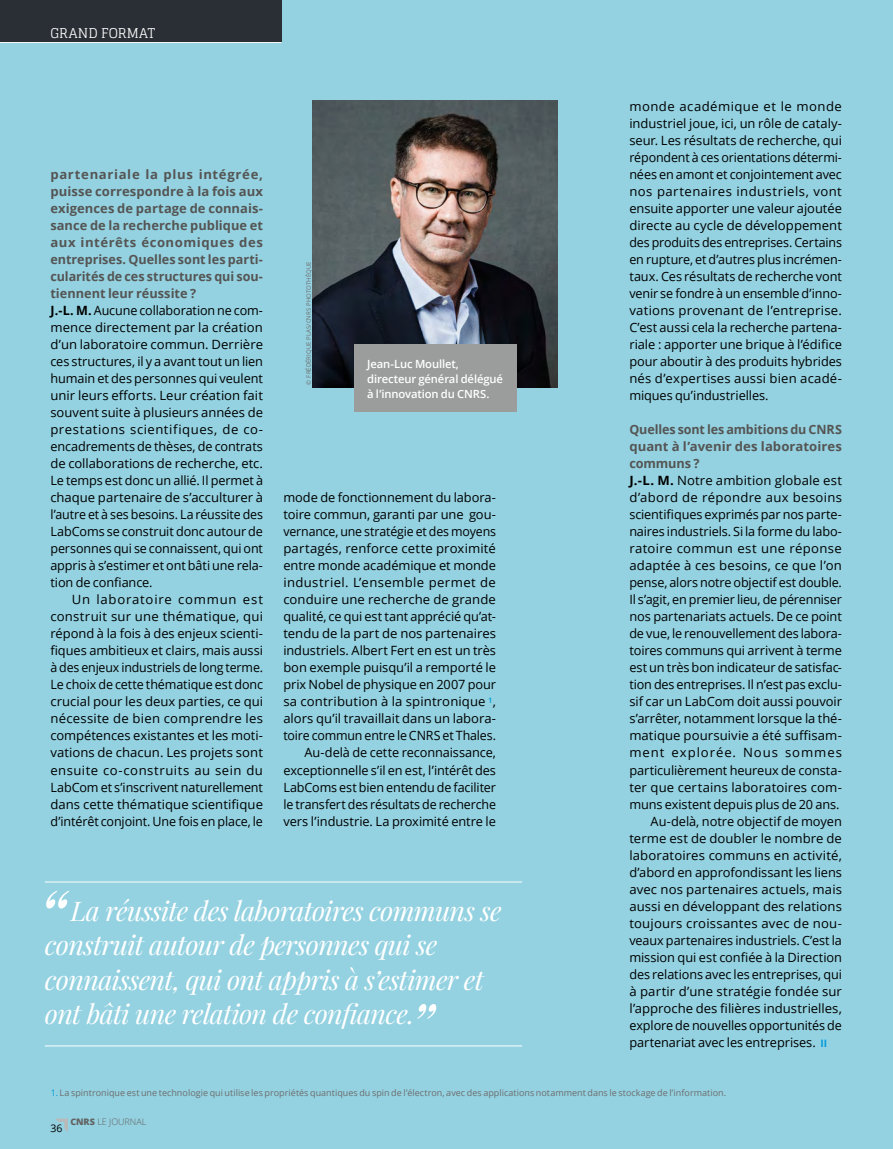
<style>
.page{position:relative;width:893px;height:1149px;background:#fff}
.page>*{position:absolute;margin:0;border:0;box-sizing:border-box;transform-origin:0 0}
.Accroche{font:italic 72px "Playfair Display";color:#fff}
.Accroche-2{font:italic 60px "Playfair Display";color:#fff}
.Accroche-3{font:italic 27px/34.5px "Playfair Display";letter-spacing:-.025em;color:#fff}
.t1{font:13.5px "Glegoo";letter-spacing:.01em;color:#fff}
.Txt_courant_retrai{font:12.75px/17px "Open Sans";letter-spacing:-.005em;color:#000;text-align:justify}
.Txt_courant_retrai-2{font:700 12.75px/17px "Open Sans";letter-spacing:-.005em;color:#555554;text-align:justify}
.Légende_txt_blc{font:600 11.25px/15px "Open Sans";letter-spacing:-.01em;color:#fff}
.t2{font:10.5px "Open Sans";color:#000}
.Txt_courant_retrai-3{font:9px "Open Sans";letter-spacing:.005em;color:#6d6d6d}
.t3{font:300 9px "Open Sans";letter-spacing:-.005em;color:#626261}
.Crédit_Photo{font:6px "Open Sans";letter-spacing:.005em;color:#6d6d6d}
.s1{font-weight:700}
.s2{font-family:"Open Sans Bold SC800";font-size:10.2px;color:#009ad8}
.s3{color:#009ad8}
.s4{font-weight:800}
</style>
<div class="page">
<div style="left:0;top:0;width:893px;height:1148px;background:#94d2e1"></div>
<img style="left:313px;top:100px;width:244px;height:287px">
<hr style="left:45px;top:881px;width:477px;height:1px;background:#fff">
<hr style="left:45px;top:1045px;width:477px;height:1px;background:#fff">
<div style="left:354px;top:344px;width:163px;height:68px;background:#9b9c9c"></div>
<div style="left:0;top:0;width:282px;height:43px;background:#2a2e35"></div>
<hr style="left:0;top:42px;width:282px;height:1px;background:#fff">
<svg style="left:56px;top:1118px;width:12px;height:13px"></svg>
<p class="t1" style="left:50px;top:25px;width:106px">GRAND FORMAT</p>
<p class="Txt_courant_retrai-2" style="left:50px;top:165px;width:214px">partenariale la plus intégrée, puisse correspondre à la fois aux exigences de partage de connais&shy;sance de la recherche publique et aux intérêts économiques des entreprises. Quelles sont les parti&shy;cularités de ces structures qui sou&shy;tiennent leur réussite ?</p>
<p class="Txt_courant_retrai" style="left:50px;top:301px;width:214px"><span class="s1">J.-L. M.</span> Aucune collaboration ne com&shy;mence directement par la création d’un laboratoire commun. Derrière ces structures, il y a avant tout un lien humain et des personnes qui veulent unir leurs efforts. Leur création fait souvent suite à plusieurs années de prestations scientifiques, de co&shy;encadrements de thèses, de contrats de collaborations de recherche, etc.<br>Le temps est donc un allié. Il permet à chaque partenaire de s’acculturer à l’autre et à ses besoins. La réussite des LabComs se construit donc autour de personnes qui se connaissent, qui ont appris à s’estimer et ont bâti une rela&shy;tion de confiance.</p>
<p class="Txt_courant_retrai" style="left:50px;top:590px;width:214px;text-indent:21px">Un laboratoire commun est construit sur une thématique, qui répond à la fois à des enjeux scienti&shy;fiques ambitieux et clairs, mais aussi à des enjeux industriels de long terme.<br>Le choix de cette thématique est donc crucial pour les deux parties, ce qui nécessite de bien comprendre les compétences existantes et les moti&shy;vations de chacun. Les projets sont ensuite co-construits au sein du LabCom et s’inscrivent naturellement dans cette thématique scientifique d’intérêt conjoint. Une fois en place, le</p>
<p class="Crédit_Photo" style="left:304px;top:384px;width:125px;rotate:-90deg">© FRÉDÉRIQUE PLAS/CNRS PHOTOTHÈQUE</p>
<p class="Légende_txt_blc" style="left:367px;top:355px;width:137px">Jean-Luc Moullet, directeur général délégué à l’innovation du CNRS.</p>
<p class="Txt_courant_retrai" style="left:283px;top:488px;width:214px">mode de fonctionnement du labora&shy;toire commun, garanti par une gou&shy;vernance, une stratégie et des moyens partagés, renforce cette proximité entre monde académique et monde industriel. L’ensemble permet de conduire une recherche de grande qualité, ce qui est tant apprécié qu’at&shy;tendu de la part de nos partenaires industriels. Albert Fert en est un très bon exemple puisqu’il a remporté le prix Nobel de physique en 2007 pour sa contribution à la spintronique <sup>1</sup>, alors qu’il travaillait dans un labora&shy;toire commun entre le CNRS et Thales.</p>
<p class="Txt_courant_retrai" style="left:283px;top:743px;width:214px;text-indent:21px">Au-delà de cette reconnaissance, exceptionnelle s’il en est, l’intérêt des LabComs est bien entendu de faciliter le transfert des résultats de recherche vers l’industrie. La proximité entre le</p>
<p class="Accroche" style="left:37px;top:867px;width:30px">“</p>
<p class="Accroche-3" style="left:45px;top:892px;width:458px;text-indent:26px">La réussite des laboratoires communs se construit autour de personnes qui se connaissent, qui ont appris à s’estimer et ont bâti une relation de confiance.</p>
<p class="Accroche-2" style="left:410px;top:983px;width:26px">”</p>
<p class="Txt_courant_retrai" style="left:629px;top:97px;width:214px">monde académique et le monde industriel joue, ici, un rôle de cataly&shy;seur. Les résultats de recherche, qui répondent à ces orientations détermi&shy;nées en amont et conjointement avec nos partenaires industriels, vont ensuite apporter une valeur ajoutée directe au cycle de développement des produits des entreprises. Certains en rupture, et d’autres plus incrémen&shy;taux. Ces résultats de recherche vont venir se fondre à un ensemble d’inno&shy;vations provenant de l’entreprise.<br>C’est aussi cela la recherche partena&shy;riale : apporter une brique à l’édifice pour aboutir à des produits hybrides nés d’expertises aussi bien acadé&shy;miques qu’industrielles.</p>
<p class="Txt_courant_retrai-2" style="left:629px;top:420px;width:214px">Quelles sont les ambitions du CNRS quant à l’avenir des laboratoires communs ?</p>
<p class="Txt_courant_retrai" style="left:629px;top:471px;width:214px"><span class="s1">J.-L. M.</span> Notre ambition globale est d’abord de répondre aux besoins scientifiques exprimés par nos parte&shy;naires industriels. Si la forme du labo&shy;ratoire commun est une réponse adaptée à ces besoins, ce que l’on pense, alors notre objectif est double.<br>Il s’agit, en premier lieu, de pérenniser nos partenariats actuels. De ce point de vue, le renouvellement des labora&shy;toires communs qui arrivent à terme est un très bon indicateur de satisfac&shy;tion des entreprises. Il n’est pas exclu&shy;sif car un LabCom doit aussi pouvoir s’arrêter, notamment lorsque la thé&shy;matique poursuivie a été suffisam&shy;ment explorée. Nous sommes particulièrement heureux de consta&shy;ter que certains laboratoires com&shy;muns existent depuis plus de 20 ans.</p>
<p class="Txt_courant_retrai" style="left:629px;top:811px;width:214px;text-indent:21px">Au-delà, notre objectif de moyen terme est de doubler le nombre de laboratoires communs en activité, d’abord en approfondissant les liens avec nos partenaires actuels, mais aussi en développant des relations toujours croissantes avec de nou&shy;veaux partenaires industriels. C’est la mission qui est confiée à la Direction des relations avec les entreprises, qui à partir d’une stratégie fondée sur l’approche des filières industrielles, explore de nouvelles opportunités de partenariat avec les entreprises. <span class="s2">ii</span></p>
<p class="Txt_courant_retrai-3" style="left:51px;top:1086px;width:677px"><span class="s3">1.</span> La spintronique est une technologie qui utilise les propriétés quantiques du spin de l’électron, avec des applications notamment dans le stockage de l’information.</p>
<p class="t2" style="left:51px;top:1120px;width:13px">36</p>
<p class="t3" style="left:70px;top:1115px;width:78px"><span class="s4">CNRS</span> LE JOURNAL</p>
</div>
